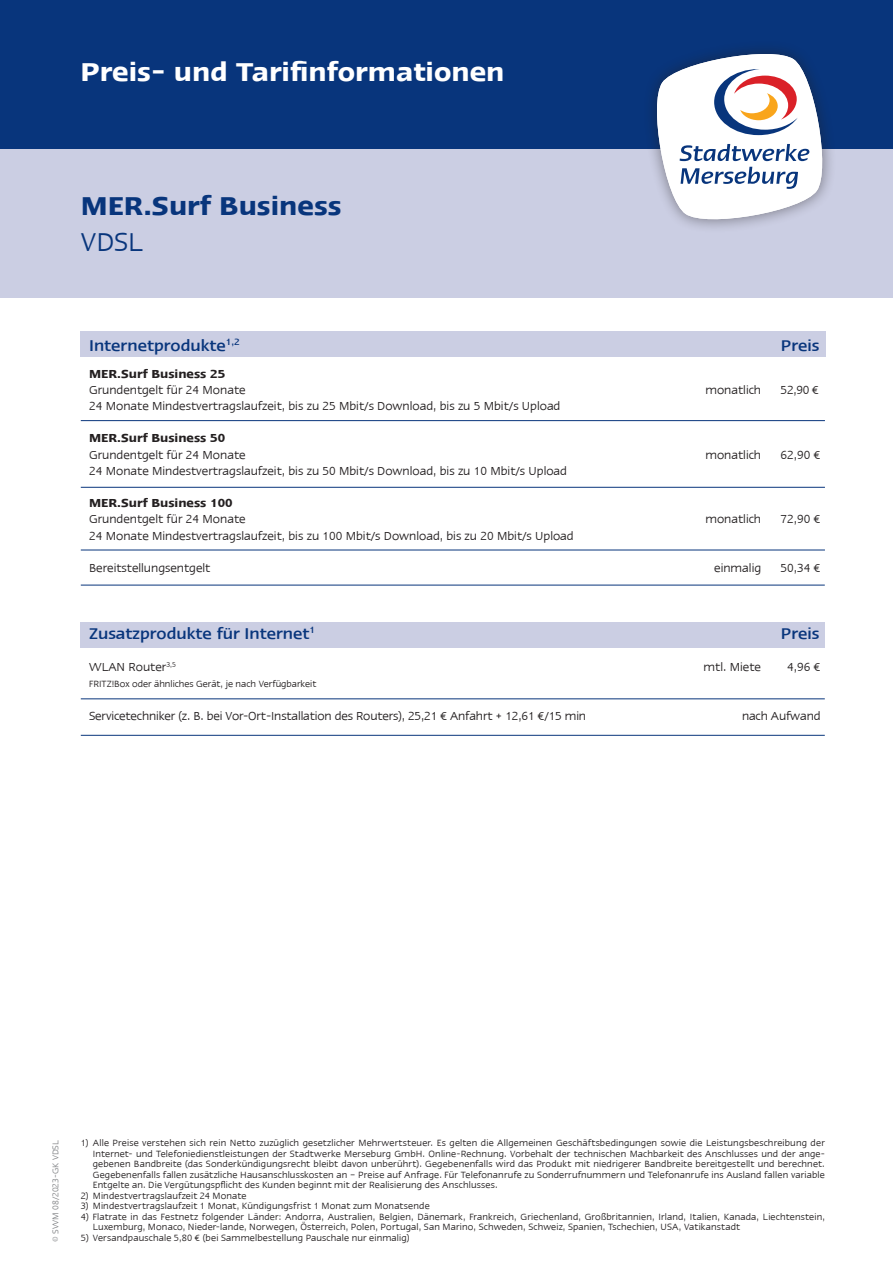
<style>
.page{position:relative;width:893px;height:1263px;background:#fff}
.page>*{position:absolute;margin:0;border:0;box-sizing:border-box;transform-origin:0 0}
.t1{font:600 30px "Linotype Ergo";color:#fff}
.t2{font:600 30px "Linotype Ergo";color:#08357c}
.t3{font:30px "Linotype Ergo";color:#08357c}
.t4{font:500 18px "Linotype Ergo";color:#08357c}
.t5{font:13.5px "Linotype Ergo";color:#231f20}
.t6{font:600 13.5px "Linotype Ergo";color:#231f20}
.t7{font:10.5px/10.5px "Linotype Ergo";letter-spacing:.015em;color:#231f20;text-align:justify}
.t8{font:9.75px "Linotype Ergo";color:#808285}
</style>
<div class="page">
<div style="left:80px;top:332px;width:746px;height:25px;background:#cbcee3"></div>
<hr style="left:81px;top:420px;width:744px;height:1px;background:#08357c">
<div style="left:81px;top:622px;width:744px;height:25px;background:#cbcee3"></div>
<hr style="left:81px;top:698px;width:744px;height:1px;background:#08357c">
<div style="left:0;top:149px;width:893px;height:149px;background:#cbcee3"></div>
<hr style="left:81px;top:487px;width:744px;height:1px;background:#08357c">
<hr style="left:81px;top:550px;width:744px;height:1px;background:#08357c">
<hr style="left:81px;top:735px;width:744px;height:1px;background:#08357c">
<hr style="left:81px;top:585px;width:744px;height:1px;background:#08357c">
<div style="left:0;top:0;width:893px;height:149px;background:#08357c"></div>
<div style="left:643px;top:40px;width:193px;height:194px;background:#231f20;opacity:.5"></div>
<svg style="left:648px;top:45px;width:183px;height:183px"></svg>
<h1 class="t1" style="left:80px;top:56px;width:426px">Preis- und Tarifinformationen</h1>
<h1 class="t2" style="left:81px;top:190px;width:262px">MER.Surf Business</h1>
<h1 class="t3" style="left:81px;top:226px;width:64px">VDSL</h1>
<h2 class="t4" style="left:89px;top:336px;width:152px">Internetprodukte<sup>1,2</sup></h2>
<h2 class="t4" style="left:781px;top:336px;width:40px">Preis</h2>
<p class="t6" style="left:89px;top:366px;width:138px">MER.Surf Business 25</p>
<p class="t5" style="left:89px;top:382px;width:158px">Grundentgelt für 24 Monate</p>
<p class="t5" style="left:705px;top:382px;width:57px">monatlich</p>
<p class="t5" style="left:781px;top:382px;width:40px">52,90 €</p>
<p class="t5" style="left:89px;top:399px;width:473px">24 Monate Mindestvertragslaufzeit, bis zu 25 Mbit/s Download, bis zu 5 Mbit/s Upload</p>
<p class="t6" style="left:89px;top:431px;width:138px">MER.Surf Business 50</p>
<p class="t5" style="left:89px;top:447px;width:158px">Grundentgelt für 24 Monate</p>
<p class="t5" style="left:705px;top:447px;width:57px">monatlich</p>
<p class="t5" style="left:781px;top:447px;width:41px">62,90 €</p>
<p class="t5" style="left:89px;top:463px;width:479px">24 Monate Mindestvertragslaufzeit, bis zu 50 Mbit/s Download, bis zu 10 Mbit/s Upload</p>
<p class="t6" style="left:89px;top:496px;width:145px">MER.Surf Business 100</p>
<p class="t5" style="left:89px;top:512px;width:158px">Grundentgelt für 24 Monate</p>
<p class="t5" style="left:705px;top:512px;width:57px">monatlich</p>
<p class="t5" style="left:781px;top:512px;width:41px">72,90 €</p>
<p class="t5" style="left:89px;top:528px;width:486px">24 Monate Mindestvertragslaufzeit, bis zu 100 Mbit/s Download, bis zu 20 Mbit/s Upload</p>
<p class="t5" style="left:89px;top:561px;width:123px">Bereitstellungsentgelt</p>
<p class="t5" style="left:714px;top:561px;width:48px">einmalig</p>
<p class="t5" style="left:781px;top:561px;width:41px">50,34 €</p>
<h2 class="t4" style="left:89px;top:624px;width:228px">Zusatzprodukte für Internet<sup>1</sup></h2>
<h2 class="t4" style="left:781px;top:624px;width:40px">Preis</h2>
<p class="t5" style="left:89px;top:660px;width:88px">WLAN Router<sup>3,5</sup></p>
<p class="t5" style="left:704px;top:660px;width:59px">mtl. Miete</p>
<p class="t5" style="left:787px;top:660px;width:35px">4,96 €</p>
<p class="t7" style="left:89px;top:679px;width:229px">FRITZ!Box oder ähnliches Gerät, je nach Verfügbarkeit</p>
<p class="t5" style="left:89px;top:708px;width:499px">Servicetechniker (z. B. bei Vor-Ort-Installation des Routers), 25,21 € Anfahrt + 12,61 €/15 min</p>
<p class="t5" style="left:742px;top:708px;width:80px">nach Aufwand</p>
<p class="t8" style="left:50px;top:1242px;width:103px;rotate:-90deg">© SWM 08/2023-GK VDSL</p>
<p class="t7" style="left:93px;top:1138px;width:734px;text-indent:-12px">1) Alle Preise verstehen sich rein Netto zuzüglich gesetzlicher Mehrwertsteuer. Es gelten die Allgemeinen Geschäftsbedingungen sowie die Leistungsbeschreibung der Internet- und Telefoniedienstleistungen der Stadtwerke Merseburg GmbH. Online-Rechnung. Vorbehalt der technischen Machbarkeit des Anschlusses und der ange&shy;gebenen Bandbreite (das Sonderkündigungsrecht bleibt davon unberührt). Gegebenenfalls wird das Produkt mit niedrigerer Bandbreite bereitgestellt und berechnet.<br>Gegebenenfalls fallen zusätzliche Hausanschlusskosten an – Preise auf Anfrage. Für Telefonanrufe zu Sonderrufnummern und Telefonanrufe ins Ausland fallen variable Entgelte an. Die Vergütungspflicht des Kunden beginnt mit der Realisierung des Anschlusses.</p>
<p class="t7" style="left:81px;top:1190px;width:167px">2) Mindestvertragslaufzeit 24 Monate</p>
<p class="t7" style="left:81px;top:1201px;width:350px">3) Mindestvertragslaufzeit 1 Monat, Kündigungsfrist 1 Monat zum Monatsende</p>
<p class="t7" style="left:93px;top:1211px;width:734px;text-indent:-12px">4) Flatrate in das Festnetz folgender Länder: Andorra, Australien, Belgien, Dänemark, Frankreich, Griechenland, Großbritannien, Irland, Italien, Kanada, Liechtenstein,<br>Luxemburg, Monaco, Nieder-lande, Norwegen, Österreich, Polen, Portugal, San Marino, Schweden, Schweiz, Spanien, Tschechien, USA, Vatikanstadt</p>
<p class="t7" style="left:81px;top:1232px;width:330px">5) Versandpauschale 5,80 € (bei Sammelbestellung Pauschale nur einmalig)</p>
</div>
